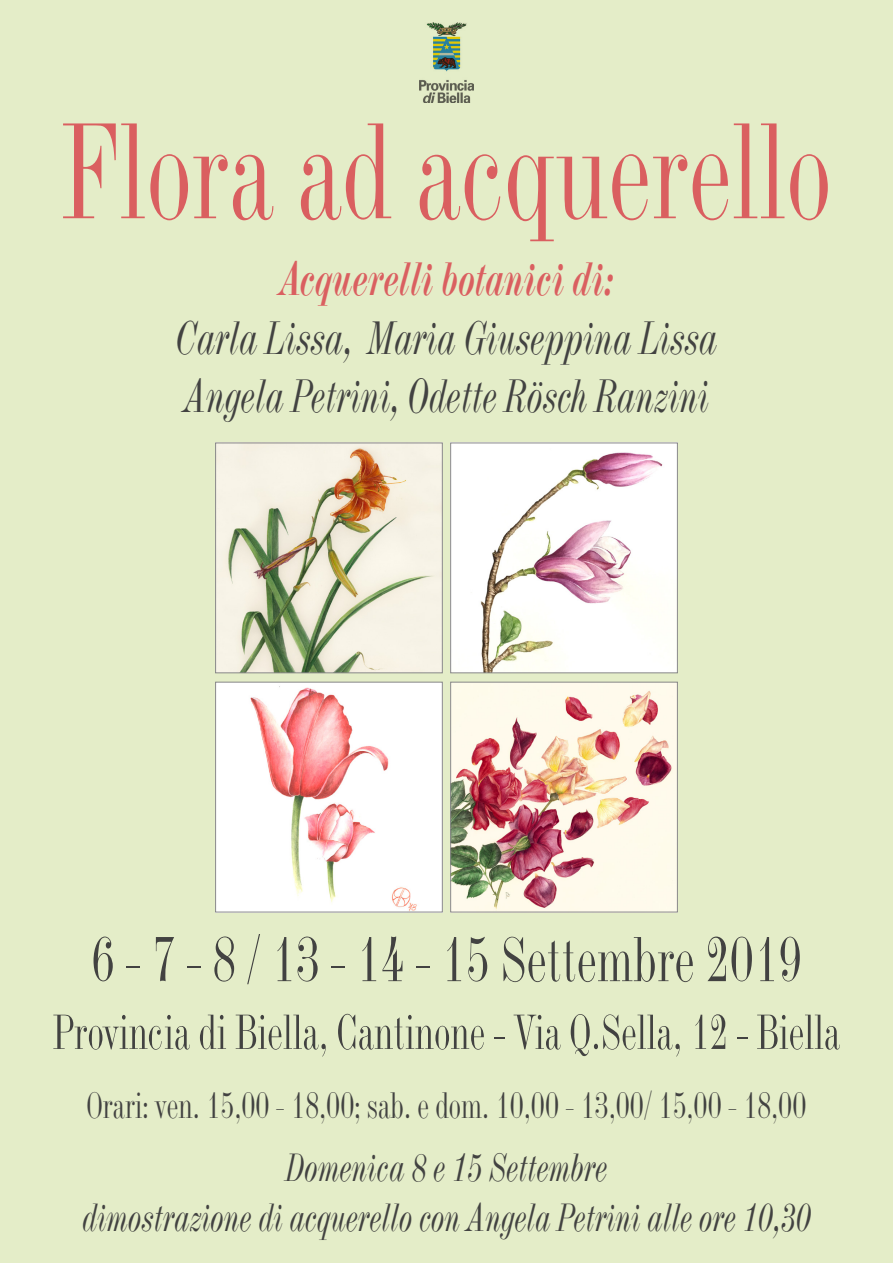
<style>
.page{position:relative;width:893px;height:1263px;background:#e4edc8}
.page>*{position:absolute;margin:0;border:0;box-sizing:border-box;transform-origin:0 0}
.t1{font:142.05px "Torino Modern";color:#da5f60}
.t2{font:66.15px "Torino Modern";color:#424241}
.t3{font:51.3px "Torino Modern";color:#424241}
.t4{font:italic 48.9px/58.7px "Torino Modern";color:#424241}
.t5{font:italic 700 48.9px "Torino Modern";color:#da5f60}
.t6{font:italic 41.1px/49.3px "Torino Modern";color:#424241;text-align:center}
.t7{font:38.55px "Torino Modern";color:#424241}
</style>
<div class="page">
<img style="left:419px;top:22px;width:55px;height:81px">
<img style="left:217px;top:445px;width:224px;height:226px">
<div style="left:215px;top:443px;width:228px;height:230px;border:1px solid #878787"></div>
<img style="left:217px;top:684px;width:224px;height:226px">
<div style="left:215px;top:682px;width:228px;height:230px;border:1px solid #878787"></div>
<img style="left:452px;top:445px;width:224px;height:226px">
<div style="left:450px;top:443px;width:228px;height:230px;border:1px solid #878787"></div>
<img style="left:452px;top:684px;width:224px;height:226px">
<div style="left:450px;top:682px;width:228px;height:230px;border:1px solid #878787"></div>
<h1 class="t1" style="left:61px;top:93px;width:772px">Flora ad acquerello</h1>
<p class="t5" style="left:279px;top:251px;width:336px">Acquerelli botanici di:</p>
<p class="t4" style="left:176px;top:308px;width:543px">Carla Lissa, Maria Giuseppina Lissa<br>Angela Petrini, Odette Rösch Ranzini</p>
<h2 class="t2" style="left:91px;top:923px;width:713px">6 - 7 - 8 / 13 - 14 - 15 Settembre 2019</h2>
<p class="t3" style="left:53px;top:1004px;width:789px">Provincia di Biella, Cantinone - Via Q.Sella, 12 - Biella</p>
<p class="t7" style="left:86px;top:1084px;width:722px">Orari: ven. 15,00 - 18,00; sab. e dom. 10,00 - 13,00/ 15,00 - 18,00</p>
<p class="t6" style="left:82px;top:1143px;width:730px">Domenica 8 e 15 Settembre<br>dimostrazione di acquerello con Angela Petrini alle ore 10,30</p>
</div>
